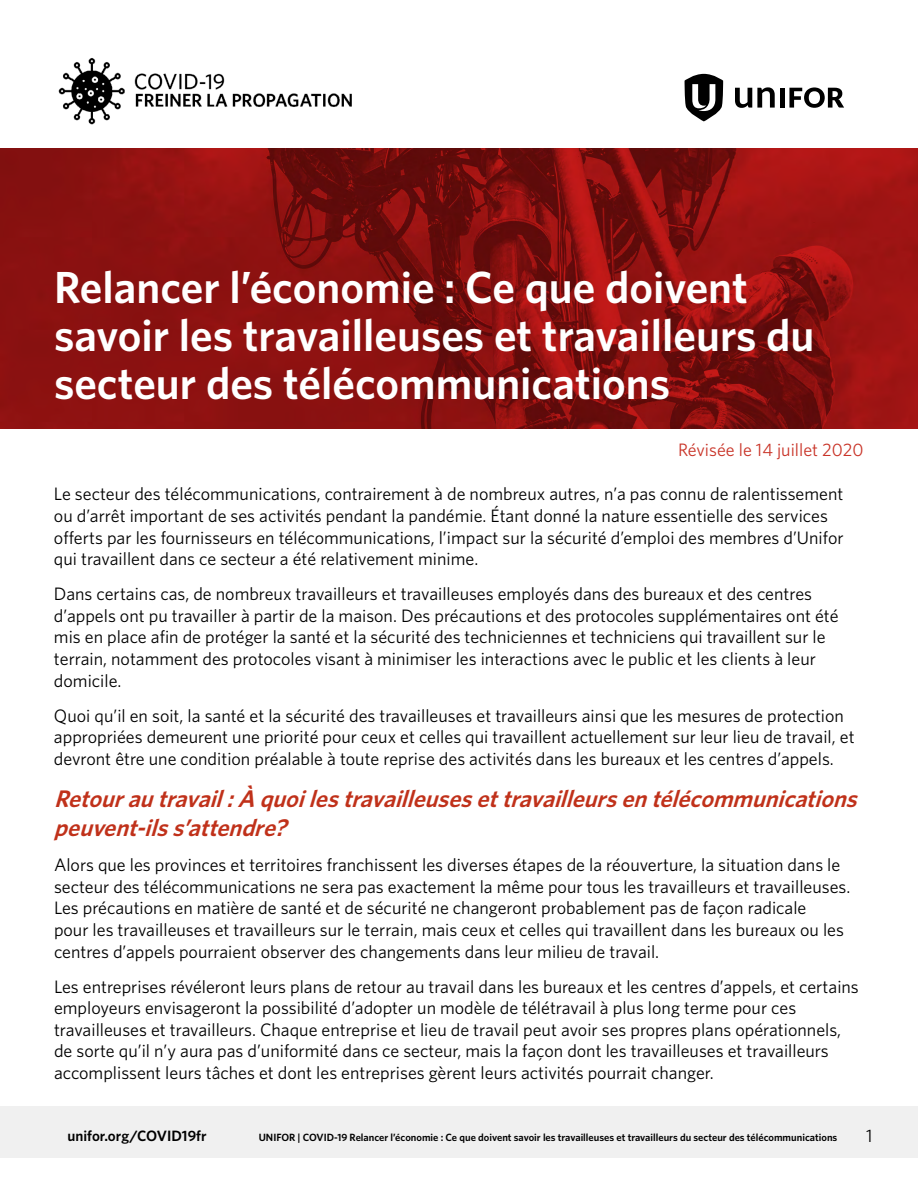
<style>
.page{position:relative;width:918px;height:1188px;background:#fff}
.page>*{position:absolute;margin:0;border:0;box-sizing:border-box;transform-origin:0 0}
.t1{font:600 45px/48px "Whitney";color:#fff}
.t2{font:italic 600 24px/28.8px "Whitney";color:#c0311a}
.t3{font:18px/21.6px "Whitney";color:#000}
.t4{font:18px "Whitney";color:#c93428}
.t5{font:600 15px "Whitney";color:#000}
.t6{font:600 10.5px "Whitney";color:#000}
</style>
<div class="page">
<div style="left:0;top:1107px;width:918px;height:51px;background:#f0f0f0"></div>
<svg style="left:684px;top:74px;width:39px;height:47px"></svg>
<svg style="left:735px;top:87px;width:40px;height:21px"></svg>
<svg style="left:789px;top:87px;width:55px;height:21px"></svg>
<hr style="left:780px;top:88px;width:4px;height:20px;background:#000">
<img style="left:58px;top:58px;width:294px;height:67px">
<img style="left:0;top:148px;width:918px;height:281px">
<h1 class="t1" style="left:54px;top:262px;width:762px">Relancer l’économie : Ce que doivent savoir les travailleuses et travailleurs du secteur des télécommunications</h1>
<p class="t4" style="left:678px;top:438px;width:187px">Révisée le 14 juillet 2020</p>
<p class="t3" style="left:54px;top:483px;width:791px">Le secteur des télécommunications, contrairement à de nombreux autres, n’a pas connu de ralentissement ou d’arrêt important de ses activités pendant la pandémie. Étant donné la nature essentielle des services offerts par les fournisseurs en télécommunications, l’impact sur la sécurité d’emploi des membres d’Unifor qui travaillent dans ce secteur a été relativement minime.</p>
<p class="t3" style="left:54px;top:583px;width:786px">Dans certains cas, de nombreux travailleurs et travailleuses employés dans des bureaux et des centres d’appels ont pu travailler à partir de la maison. Des précautions et des protocoles supplémentaires ont été mis en place afin de protéger la santé et la sécurité des techniciennes et techniciens qui travaillent sur le terrain, notamment des protocoles visant à minimiser les interactions avec le public et les clients à leur domicile.</p>
<p class="t3" style="left:54px;top:704px;width:802px">Quoi qu’il en soit, la santé et la sécurité des travailleuses et travailleurs ainsi que les mesures de protection appropriées demeurent une priorité pour ceux et celles qui travaillent actuellement sur leur lieu de travail, et devront être une condition préalable à toute reprise des activités dans les bureaux et les centres d’appels.</p>
<h2 class="t2" style="left:54px;top:784px;width:813px">Retourautravail:À quoilestravailleusesettravailleursentélécommunications peuvent-ilss’attendre?</h2>
<p class="t3" style="left:54px;top:854px;width:798px">Alors que les provinces et territoires franchissent les diverses étapes de la réouverture, la situation dans le secteur des télécommunications ne sera pas exactement la même pour tous les travailleurs et travailleuses.<br>Les précautions en matière de santé et de sécurité ne changeront probablement pas de façon radicale<br>pour les travailleuses et travailleurs sur le terrain, mais ceux et celles qui travaillent dans les bureaux ou les centres d’appels pourraient observer des changements dans leur milieu de travail.</p>
<p class="t3" style="left:54px;top:975px;width:806px">Les entreprises révéleront leurs plans de retour au travail dans les bureaux et les centres d’appels, et certains employeurs envisageront la possibilité d’adopter un modèle de télétravail à plus long terme pour ces travailleuses et travailleurs. Chaque entreprise et lieu de travail peut avoir ses propres plans opérationnels, de sorte qu’il n’y aura pas d’uniformité dans ce secteur, mais la façon dont les travailleuses et travailleurs accomplissent leurs tâches et dont les entreprises gèrent leurs activités pourrait changer.</p>
<p class="t5" style="left:68px;top:1126px;width:141px">unifor.org/COVID19fr</p>
<p class="t6" style="left:259px;top:1131px;width:580px">UNIFOR | COVID-19 Relancer l’économie : Ce que doivent savoir les travailleuses et travailleurs du secteur des télécommunications</p>
<p class="t3" style="left:866px;top:1124px;width:8px">1</p>
</div>
